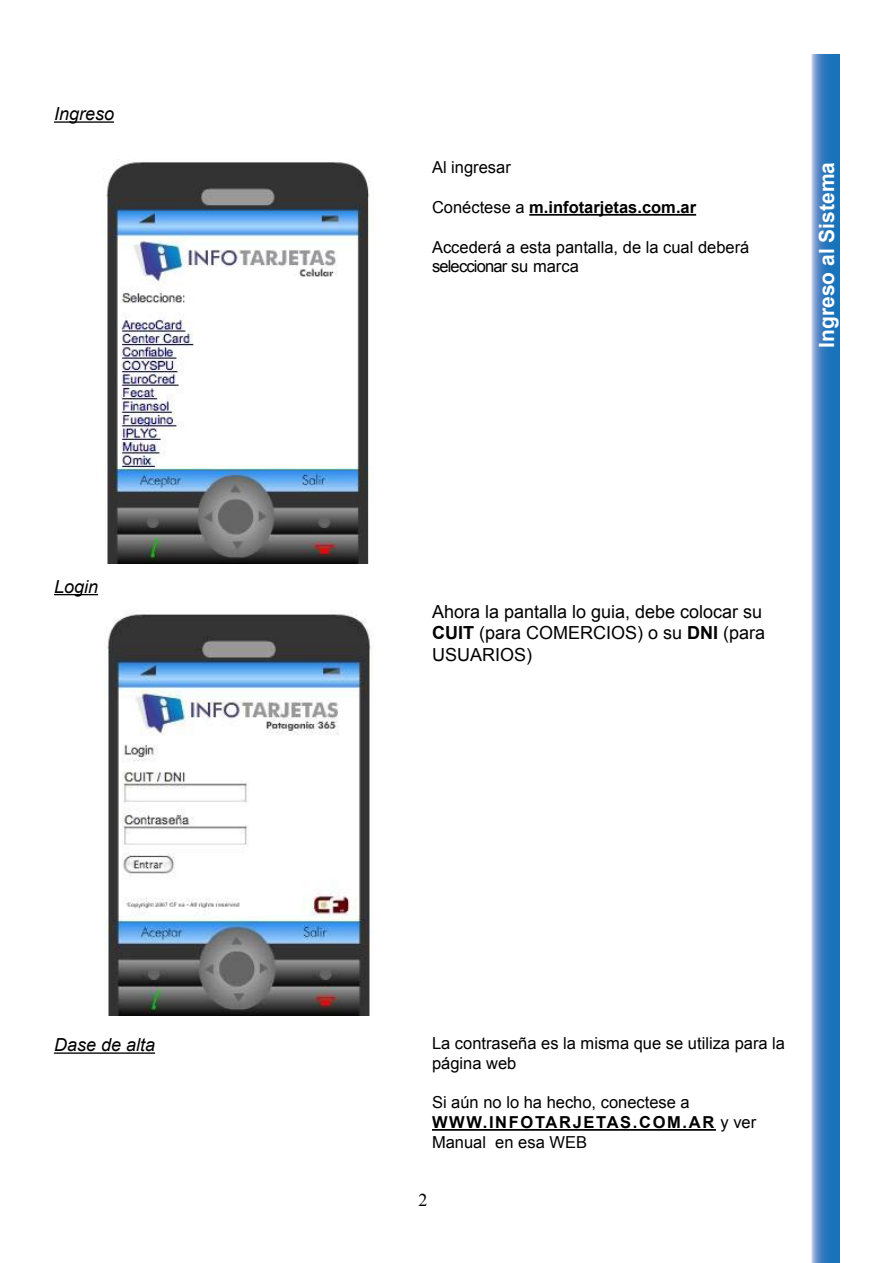
<style>
.page{position:relative;width:893px;height:1263px;background:#fff}
.page>*{position:absolute;margin:0;border:0;box-sizing:border-box;transform-origin:0 0}
.t1{font:700 21px "Arial";color:#fff}
.t2{font:18px/21.6px "Arial";color:#000}
.t3{font:italic 18px "Arial";color:#000}
.t4{font:18px "Times New Roman";color:#000}
.t5{font:16.5px/19.8px "Arial";color:#000}
.t6{font:700 16.5px "Arial";color:#000}
.s1{font-weight:400}
.s2{font-weight:700}
</style>
<div class="page">
<svg style="left:811px;top:54px;width:29px;height:1209px;background:#4385c4"></svg>
<hr style="left:54px;top:121px;width:60px;height:2px;background:#000">
<hr style="left:54px;top:594px;width:44px;height:1px;background:#000">
<hr style="left:529px;top:214px;width:167px;height:2px;background:#000">
<img style="left:103px;top:160px;width:270px;height:403px">
<hr style="left:54px;top:1052px;width:101px;height:2px;background:#000">
<hr style="left:432px;top:1129px;width:284px;height:2px;background:#000">
<img style="left:105px;top:609px;width:268px;height:406px">
<p class="t3" style="left:54px;top:102px;width:62px">Ingreso</p>
<p class="t3" style="left:54px;top:575px;width:46px">Login</p>
<p class="t5" style="left:432px;top:158px;width:80px">Al ingresar</p>
<p class="t6" style="left:432px;top:196px;width:266px"><span class="s1">Conéctese a</span> m.infotarjetas.com.ar</p>
<p class="t5" style="left:432px;top:237px;width:319px">Accederá a esta pantalla, de la cual deberá seleccionar su marca</p>
<p class="t1" style="left:813px;top:348px;width:187px;rotate:-90deg">Ingreso al Sistema</p>
<p class="t2" style="left:432px;top:601px;width:335px">Ahora la pantalla lo guia, debe colocar su<br><span class="s2">CUIT</span> (para COMERCIOS) o su <span class="s2">DNI</span> (para<br>USUARIOS)</p>
<p class="t3" style="left:54px;top:1033px;width:103px">Dase de alta</p>
<p class="t5" style="left:432px;top:1033px;width:355px">La contraseña es la misma que se utiliza para la página web</p>
<p class="t5" style="left:432px;top:1093px;width:326px">Si aún no lo ha hecho, conectese a<br><span class="s2">WWW.INFOTARJETAS.COM.AR</span> y ver<br>Manual en esa WEB</p>
<p class="t4" style="left:418px;top:1187px;width:10px">2</p>
</div>
